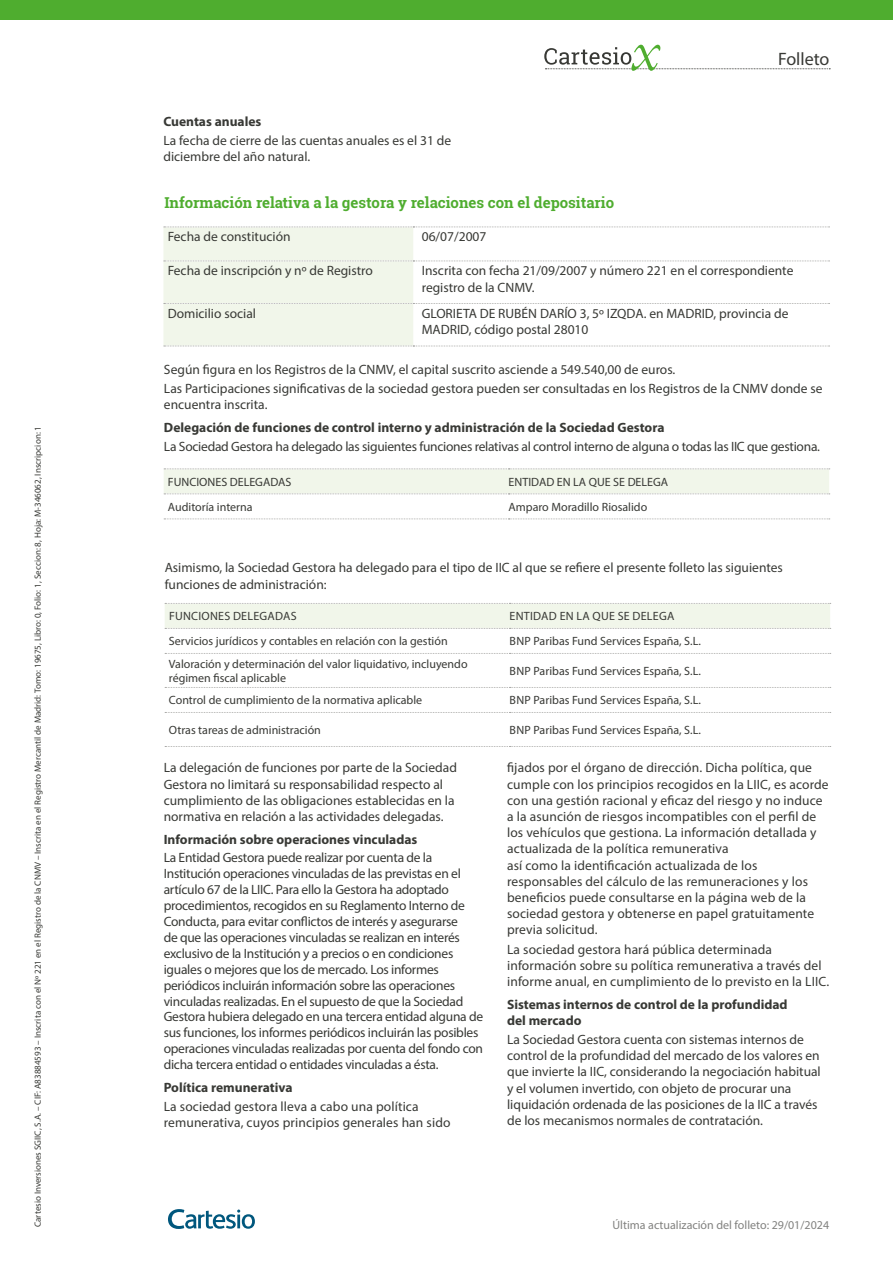
<style>
.page{position:relative;width:893px;height:1263px;background:#fff}
.page>*{position:absolute;margin:0;border:0;box-sizing:border-box;transform-origin:0 0}
.t1{font:18px "Myriad Pro";color:#383935}
._1er_nivel{font:700 15px "Roboto Slab";color:#4fad2f}
.texto{font:13.5px/16.2px "Myriad Pro";color:#383935}
.texto-2{font:13.5px/15.9px "Myriad Pro";letter-spacing:-.02em;color:#383935}
._2o_nivel{font:700 13.5px/16.2px "Myriad Pro";color:#383935}
._2o_nivel-2{font:13.5px "Myriad Pro";color:#383935}
.t2{font:12px/14.4px "Myriad Pro";color:#383935}
.t3{font:12px "Myriad Pro";color:#828280}
.t4{font:12px "Myriad Pro";letter-spacing:.02em;color:#383935}
.t5{font:9px "Myriad Pro";color:#383935}
</style>
<div class="page">
<svg style="left:168px;top:1209px;width:87px;height:20px"></svg>
<div style="left:0;top:0;width:893px;height:19px;background:#4fad2f"></div>
<svg style="left:544px;top:45px;width:286px;height:26px"></svg>
<svg style="left:164px;top:468px;width:666px;height:26px;background:#eff4e9"></svg>
<svg style="left:164px;top:518px;width:666px;height:1px"></svg>
<div style="left:165px;top:603px;width:666px;height:26px;background:#f1f6ea"></div>
<svg style="left:165px;top:653px;width:666px;height:1px"></svg>
<svg style="left:165px;top:687px;width:666px;height:1px"></svg>
<svg style="left:165px;top:712px;width:666px;height:1px"></svg>
<svg style="left:165px;top:746px;width:666px;height:1px"></svg>
<svg style="left:163px;top:227px;width:666px;height:120px"></svg>
<p class="t5" style="left:32px;top:1227px;width:802px;rotate:-90deg">Cartesio Inversiones SGIIC, S.A. – CIF: A83884593 – Inscrita con el Nº 221 en el Registro de la CNMV – Inscrita en el Registro Mercantil de Madrid: Tomo: 19675, Libro: 0, Folio: 1, Seccion: 8, Hoja: M-346062, Inscripcion: 1</p>
<p class="_2o_nivel" style="left:163px;top:113px;width:99px">Cuentas anuales</p>
<p class="texto" style="left:163px;top:132px;width:289px">La fecha de cierre de las cuentas anuales es el 31 de diciembre del año natural.</p>
<h1 class="t1" style="left:778px;top:48px;width:53px">Folleto</h1>
<p class="_1er_nivel" style="left:164px;top:193px;width:451px">Información relativa a la gestora y relaciones con el depositario</p>
<p class="texto" style="left:168px;top:228px;width:124px">Fecha de constitución</p>
<p class="texto" style="left:422px;top:228px;width:66px">06/07/2007</p>
<p class="_2o_nivel-2" style="left:168px;top:262px;width:207px">Fecha de inscripción y nº de Registro</p>
<p class="texto" style="left:422px;top:262px;width:373px">Inscrita con fecha 21/09/2007 y número 221 en el correspondiente registro de la CNMV.</p>
<p class="_2o_nivel-2" style="left:168px;top:305px;width:90px">Domicilio social</p>
<p class="texto" style="left:422px;top:305px;width:368px">GLORIETA DE RUBÉN DARÍO 3, 5º IZQDA. en MADRID, provincia de<br>MADRID, código postal 28010</p>
<p class="texto" style="left:164px;top:361px;width:513px">Según figura en los Registros de la CNMV, el capital suscrito asciende a 549.540,00 de euros.</p>
<p class="texto" style="left:164px;top:380px;width:660px">Las Participaciones significativas de la sociedad gestora pueden ser consultadas en los Registros de la CNMV donde se encuentra inscrita.</p>
<p class="_2o_nivel" style="left:164px;top:419px;width:502px">Delegación de funciones de control interno y administración de la Sociedad Gestora</p>
<p class="texto-2" style="left:164px;top:438px;width:657px">La Sociedad Gestora ha delegado las siguientes funciones relativas al control interno de alguna o todas las IIC que gestiona.</p>
<p class="t2" style="left:168px;top:474px;width:125px">FUNCIONES DELEGADAS</p>
<p class="t2" style="left:509px;top:474px;width:161px">ENTIDAD EN LA QUE SE DELEGA</p>
<p class="t2" style="left:168px;top:499px;width:86px">Auditoría interna</p>
<p class="t2" style="left:509px;top:499px;width:140px">Amparo Moradillo Riosalido</p>
<p class="texto" style="left:165px;top:559px;width:620px">Asimismo, la Sociedad Gestora ha delegado para el tipo de IIC al que se refiere el presente folleto las siguientes funciones de administración:</p>
<p class="t4" style="left:169px;top:609px;width:129px">FUNCIONES DELEGADAS</p>
<p class="t4" style="left:510px;top:609px;width:166px">ENTIDAD EN LA QUE SE DELEGA</p>
<p class="t2" style="left:169px;top:634px;width:280px">Servicios jurídicos y contables en relación con la gestión</p>
<p class="t2" style="left:510px;top:634px;width:193px">BNP Paribas Fund Services España, S.L.</p>
<p class="t2" style="left:169px;top:656px;width:300px">Valoración y determinación del valor liquidativo, incluyendo régimen fiscal aplicable</p>
<p class="t2" style="left:510px;top:663px;width:193px">BNP Paribas Fund Services España, S.L.</p>
<p class="t2" style="left:169px;top:693px;width:255px">Control de cumplimiento de la normativa aplicable</p>
<p class="t2" style="left:510px;top:693px;width:193px">BNP Paribas Fund Services España, S.L.</p>
<p class="t2" style="left:169px;top:722px;width:154px">Otras tareas de administración</p>
<p class="t2" style="left:510px;top:722px;width:193px">BNP Paribas Fund Services España, S.L.</p>
<p class="texto" style="left:164px;top:759px;width:295px">La delegación de funciones por parte de la Sociedad Gestora no limitará su responsabilidad respecto al cumplimiento de las obligaciones establecidas en la normativa en relación a las actividades delegadas.</p>
<p class="_2o_nivel" style="left:164px;top:830px;width:255px">Información sobre operaciones vinculadas</p>
<p class="texto-2" style="left:164px;top:850px;width:321px">La Entidad Gestora puede realizar por cuenta de la Institución operaciones vinculadas de las previstas en el artículo 67 de la LIIC. Para ello la Gestora ha adoptado procedimientos, recogidos en su Reglamento Interno de Conducta, para evitar conflictos de interés y asegurarse<br>de que las operaciones vinculadas se realizan en interés exclusivo de la Institución y a precios o en condiciones iguales o mejores que los de mercado. Los informes periódicos incluirán información sobre las operaciones vinculadas realizadas. En el supuesto de que la Sociedad Gestora hubiera delegado en una tercera entidad alguna de sus funciones, los informes periódicos incluirán las posibles operaciones vinculadas realizadas por cuenta del fondo con dicha tercera entidad o entidades vinculadas a ésta.</p>
<p class="_2o_nivel" style="left:164px;top:1079px;width:130px">Política remunerativa</p>
<p class="texto" style="left:164px;top:1098px;width:288px">La sociedad gestora lleva a cabo una política remunerativa, cuyos principios generales han sido</p>
<p class="texto" style="left:507px;top:759px;width:323px">fijados por el órgano de dirección. Dicha política, que cumple con los principios recogidos en la LIIC, es acorde con una gestión racional y eficaz del riesgo y no induce a la asunción de riesgos incompatibles con el perfil de los vehículos que gestiona. La información detallada y actualizada de la política remunerativa<br>así como la identificación actualizada de los responsables del cálculo de las remuneraciones y los beneficios puede consultarse en la página web de la sociedad gestora y obtenerse en papel gratuitamente previa solicitud.</p>
<p class="texto" style="left:507px;top:941px;width:324px">La sociedad gestora hará pública determinada información sobre su política remunerativa a través del informe anual, en cumplimiento de lo previsto en la LIIC.</p>
<p class="_2o_nivel" style="left:507px;top:995px;width:282px">Sistemas internos de control de la profundidad del mercado</p>
<p class="texto" style="left:507px;top:1031px;width:315px">La Sociedad Gestora cuenta con sistemas internos de control de la profundidad del mercado de los valores en que invierte la IIC, considerando la negociación habitual y el volumen invertido, con objeto de procurar una liquidación ordenada de las posiciones de la IIC a través de los mecanismos normales de contratación.</p>
<p class="t3" style="left:612px;top:1217px;width:218px">Última actualización del folleto: 29/01/2024</p>
</div>
